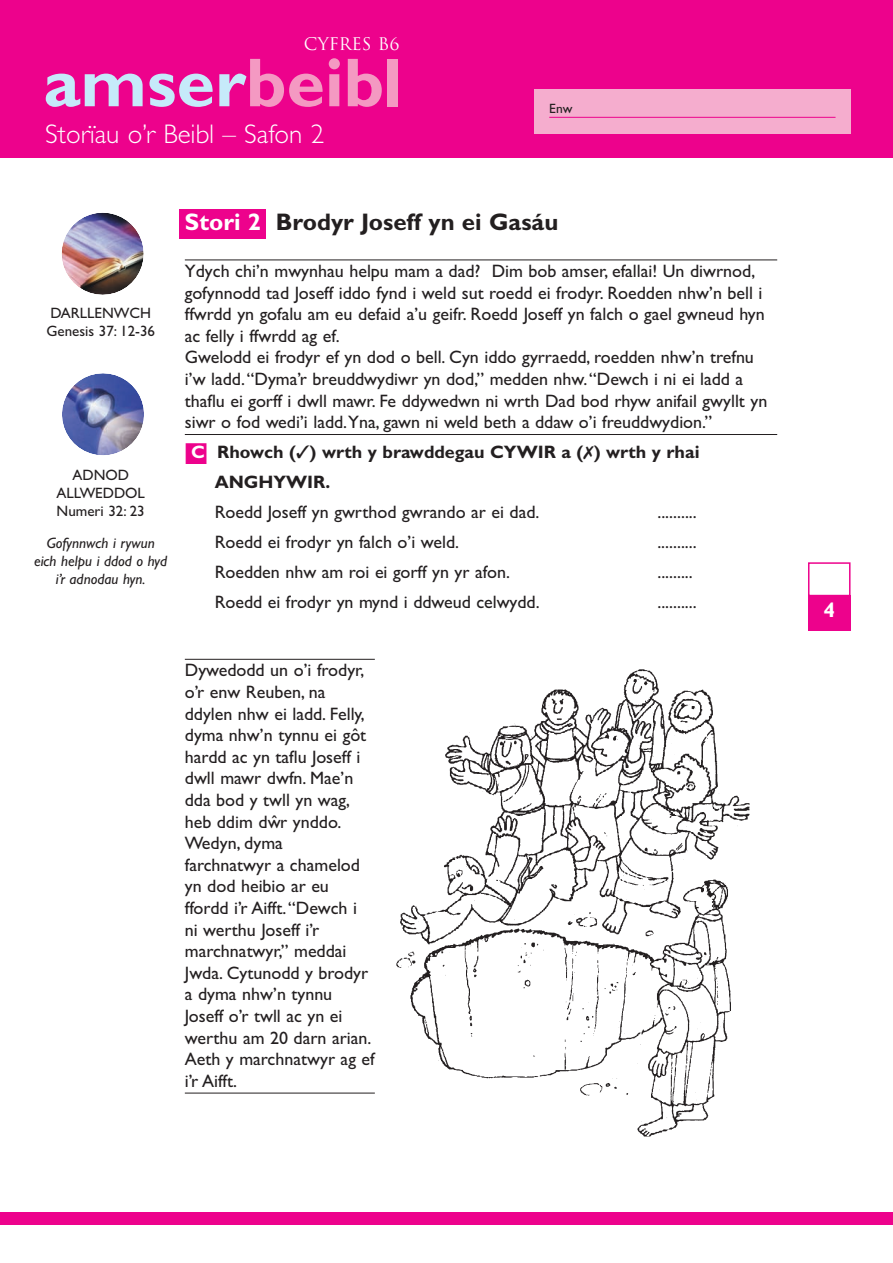
<style>
.page{position:relative;width:893px;height:1263px;background:#fff}
.page>*{position:absolute;margin:0;border:0;box-sizing:border-box;transform-origin:0 0}
.t1{font:700 69.45px "Gill Sans";color:#c6eafa}
.t2{font:300 27px "Gill Sans";color:#fff}
.t3{font:700 24px "Gill Sans";color:#231f20}
.t4{font:700 21px "Gill Sans";color:#fff}
.t5{font:18px/21.6px "Gill Sans";color:#231f20}
.t6{font:700 18px/30px "Gill Sans";color:#231f20}
.t7{font:16.95px "Trajan";color:#fff}
.t8{font:15px/18px "Gill Sans";color:#231f20}
.t9{font:italic 15px/18px "Gill Sans";color:#231f20;text-align:center}
.t10{font:13.5px "Gill Sans";color:#231f20}
.s1{color:#f499c2}
.s2{color:#fff}
.s3{color:#ed028c}
</style>
<div class="page">
<div style="left:0;top:1212px;width:892px;height:13px;background:#ed028c"></div>
<img style="left:62px;top:213px;width:82px;height:82px">
<img style="left:62px;top:373px;width:82px;height:82px">
<div style="left:0;top:0;width:892px;height:157px;background:#ed028c"></div>
<div style="left:534px;top:89px;width:316px;height:44px;background:#f5adce"></div>
<hr style="left:549px;top:117px;width:286px;height:1px;background:#ed028c">
<div style="left:179px;top:209px;width:87px;height:30px;background:#ed028c"></div>
<hr style="left:185px;top:260px;width:592px;height:1px;background:#231f20">
<hr style="left:185px;top:434px;width:592px;height:1px;background:#231f20">
<hr style="left:185px;top:659px;width:190px;height:1px;background:#231f20">
<hr style="left:185px;top:1093px;width:190px;height:1px;background:#231f20">
<div style="left:808px;top:562px;width:42px;height:34px;border:2px solid #ed028c"></div>
<div style="left:808px;top:595px;width:42px;height:36px;background:#ed028c"></div>
<img style="left:396px;top:669px;width:354px;height:468px">
<p class="t7" style="left:304px;top:35px;width:97px">CYFRES B6</p>
<h1 class="t1" style="left:43px;top:59px;width:360px">amser<span class="s1">beibl</span></h1>
<h2 class="t2" style="left:45px;top:125px;width:280px">Storïau o’r Beibl – Safon 2</h2>
<p class="t10" style="left:549px;top:104px;width:25px">Enw</p>
<p class="t8" style="left:46px;top:306px;width:110px">DARLLENWCH<br>Genesis 37: 12-36</p>
<p class="t8" style="left:56px;top:468px;width:90px;text-align:center">ADNOD<br>ALLWEDDOL<br>Numeri 32: 23</p>
<p class="t9" style="left:34px;top:535px;width:135px">Gofynnwch i rywun eich helpu i ddod o hyd i’r adnodau hyn.</p>
<h3 class="t3" style="left:185px;top:214px;width:375px"><span class="s2">Stori 2</span> Brodyr Joseff yn ei Gasáu</h3>
<p class="t5" style="left:185px;top:262px;width:584px">Ydych chi’n mwynhau helpu mam a dad? Dim bob amser, efallai! Un diwrnod, gofynnodd tad Joseff iddo fynd i weld sut roedd ei frodyr. Roedden nhw’n bell i ffwrdd yn gofalu am eu defaid a’u geifr. Roedd Joseff yn falch o gael gwneud hyn ac felly i ffwrdd ag ef.<br>Gwelodd ei frodyr ef yn dod o bell. Cyn iddo gyrraedd, roedden nhw’n trefnu i’w ladd. “Dyma’r breuddwydiwr yn dod,” medden nhw. “Dewch i ni ei ladd a thaflu ei gorff i dwll mawr. Fe ddywedwn ni wrth Dad bod rhyw anifail gwyllt yn siwr o fod wedi’i ladd.Yna, gawn ni weld beth a ddaw o’i freuddwydion.”</p>
<p class="t6" style="left:215px;top:439px;width:486px;text-indent:-30px"><span class="s3">■</span><span class="s2">C</span> Rhowch (✓) wrth y brawddegau CYWIR a (✗) wrth y rhai<br>ANGHYWIR.</p>
<p class="t5" style="left:215px;top:503px;width:326px">Roedd Joseff yn gwrthod gwrando ar ei dad.</p>
<p class="t5" style="left:657px;top:503px;width:41px">..........</p>
<p class="t5" style="left:215px;top:533px;width:246px">Roedd ei frodyr yn falch o’i weld.</p>
<p class="t5" style="left:657px;top:533px;width:41px">..........</p>
<p class="t5" style="left:215px;top:563px;width:297px">Roedden nhw am roi ei gorff yn yr afon.</p>
<p class="t5" style="left:657px;top:563px;width:37px">.........</p>
<p class="t5" style="left:215px;top:593px;width:326px">Roedd ei frodyr yn mynd i ddweud celwydd.</p>
<p class="t5" style="left:657px;top:593px;width:41px">..........</p>
<p class="t5" style="left:185px;top:661px;width:191px">Dywedodd un o’i frodyr, o’r enw Reuben, na ddylen nhw ei ladd. Felly, dyma nhw’n tynnu ei gôt hardd ac yn taflu Joseff i dwll mawr dwfn. Mae’n dda bod y twll yn wag, heb ddim dwˆ r ynddo.<br>Wedyn, dyma<br>farchnatwyr a chamelod yn dod heibio ar eu ffordd i’r Aifft. “Dewch i<br>ni werthu Joseff i’r marchnatwyr,” meddai<br>Jwda. Cytunodd y brodyr a dyma nhw’n tynnu<br>Joseff o’r twll ac yn ei werthu am 20 darn arian.<br>Aeth y marchnatwyr ag ef i’r Aifft.</p>
<p class="t4" style="left:823px;top:603px;width:13px">4</p>
</div>
